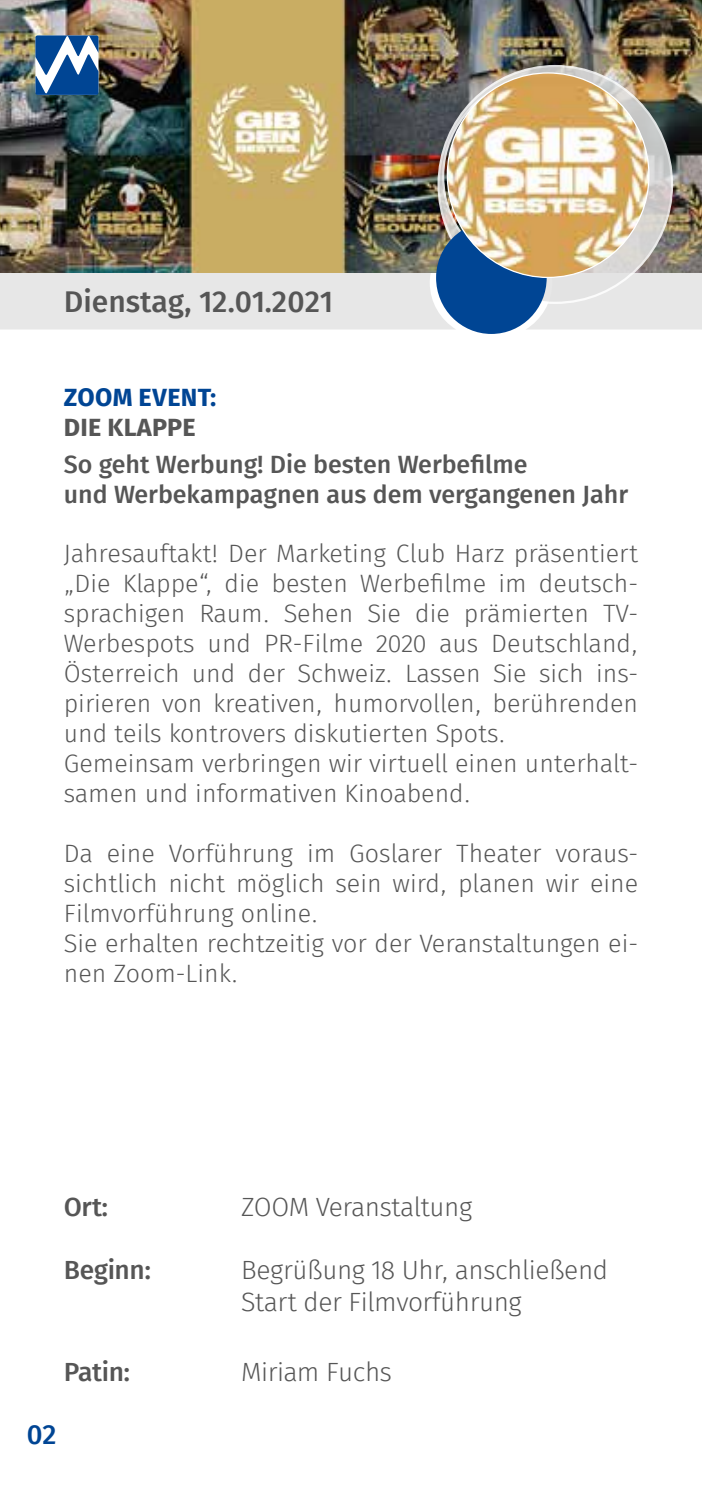
<style>
.page{position:relative;width:702px;height:1489px;background:#fff}
.page>*{position:absolute;margin:0;border:0;box-sizing:border-box;transform-origin:0 0}
.t1{font:500 30px "Fira Sans";color:#565656}
.t2{font:500 27.5px "Fira Sans";color:#004594}
.t3{font:300 26.25px/31.5px "Fira Sans";letter-spacing:-.015em;color:#565656}
.t4{font:500 26.25px "Fira Sans";letter-spacing:-.015em;color:#565656}
.t5{font:300 25px/30px "Fira Sans";color:#565656}
.t6{font:500 25px/30px "Fira Sans";color:#565656}
.t7{font:700 25px "Fira Sans";letter-spacing:.01em;color:#004594}
.t8{font:700 25px "Fira Sans";letter-spacing:.01em;color:#565656}
</style>
<div class="page">
<img style="left:0;top:0;width:702px;height:230px">
<img style="left:436px;top:64px;width:238px;height:166px">
<img style="left:0;top:230px;width:702px;height:104px">
<svg style="left:35px;top:35px;width:63px;height:60px"></svg>
<img style="left:447px;top:73px;width:202px;height:204px">
<p class="t1" style="left:64px;top:280px;width:270px">Dienstag, 12.01.2021</p>
<p class="t7" style="left:64px;top:380px;width:154px">ZOOM EVENT:</p>
<p class="t8" style="left:64px;top:410px;width:133px">DIE KLAPPE</p>
<p class="t6" style="left:64px;top:451px;width:565px">So geht Werbung! Die besten Werbefilme<br>und Werbekampagnen aus dem vergangenen Jahr</p>
<p class="t5" style="left:64px;top:540px;width:576px">Jahresauftakt! Der Marketing Club Harz präsentiert „Die Klappe“, die besten Werbefilme im deutsch&shy;sprachigen Raum. Sehen Sie die prämierten TV-Werbespots und PR-Filme 2020 aus Deutschland, Österreich und der Schweiz. Lassen Sie sich ins&shy;pirieren von kreativen, humorvollen, berührenden und teils kontrovers diskutierten Spots.<br>Gemeinsam verbringen wir virtuell einen unterhalt&shy;samen und informativen Kinoabend.</p>
<p class="t5" style="left:64px;top:840px;width:576px">Da eine Vorführung im Goslarer Theater voraus&shy;sichtlich nicht möglich sein wird, planen wir eine Filmvorführung online.<br>Sie erhalten rechtzeitig vor der Veranstaltungen ei&shy;nen Zoom-Link.</p>
<p class="t4" style="left:64px;top:1188px;width:46px">Ort:</p>
<p class="t3" style="left:241px;top:1193px;width:233px">ZOOM Veranstaltung</p>
<p class="t4" style="left:64px;top:1251px;width:89px">Beginn:</p>
<p class="t3" style="left:241px;top:1256px;width:368px">Begrüßung 18 Uhr, anschließend<br>Start der Filmvorführung</p>
<p class="t4" style="left:64px;top:1353px;width:68px">Patin:</p>
<p class="t3" style="left:241px;top:1357px;width:152px">Miriam Fuchs</p>
<p class="t2" style="left:27px;top:1414px;width:31px">02</p>
</div>
